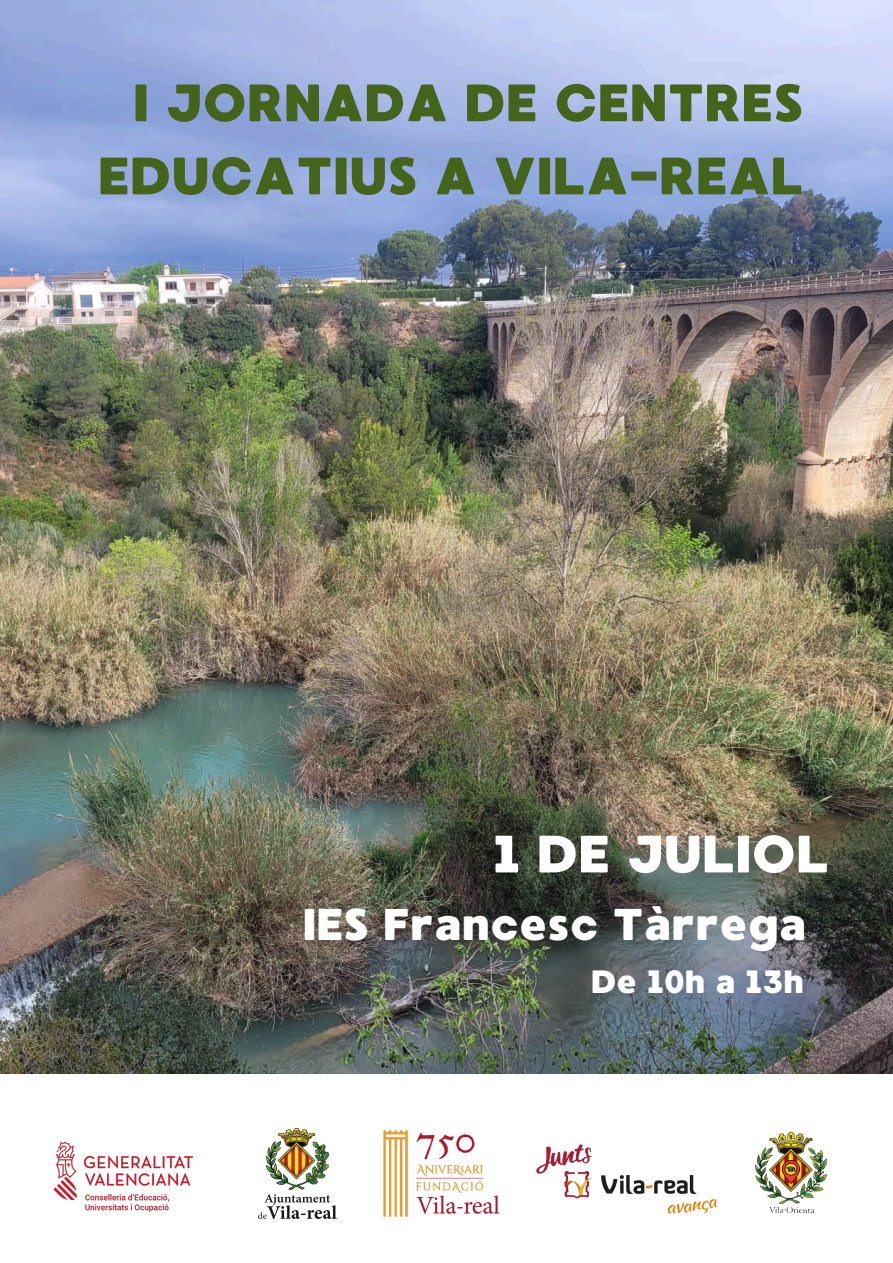
<style>
.page{position:relative;width:893px;height:1263px;background:#fff}
.page>*{position:absolute;margin:0;border:0;box-sizing:border-box;transform-origin:0 0}
.t1{font:52.5px/73.1px "MADE Waffle Soft";color:#45641b;text-align:right}
.t2{font:52.5px "MADE Waffle Soft";color:#fff}
.t3{font:44.47px "MADE Waffle Soft";color:#fff}
.t4{font:32.25px "MADE Waffle Soft";color:#fff}
</style>
<div class="page">
<img style="left:0;top:0;width:893px;height:1073px">
<img style="left:259px;top:1128px;width:458px;height:91px">
<img style="left:53px;top:1141px;width:140px;height:71px">
<img style="left:755px;top:1131px;width:72px;height:83px">
<h1 class="t1" style="left:98px;top:67px;width:707px">I JORNADA DE CENTRES<br>EDUCATIUS A VILA-REAL</h1>
<h2 class="t2" style="left:493px;top:822px;width:338px">1 DE JULIOL</h2>
<p class="t3" style="left:303px;top:898px;width:505px">IES Francesc Tàrrega</p>
<p class="t4" style="left:591px;top:962px;width:214px">De 10h a 13h</p>
</div>
